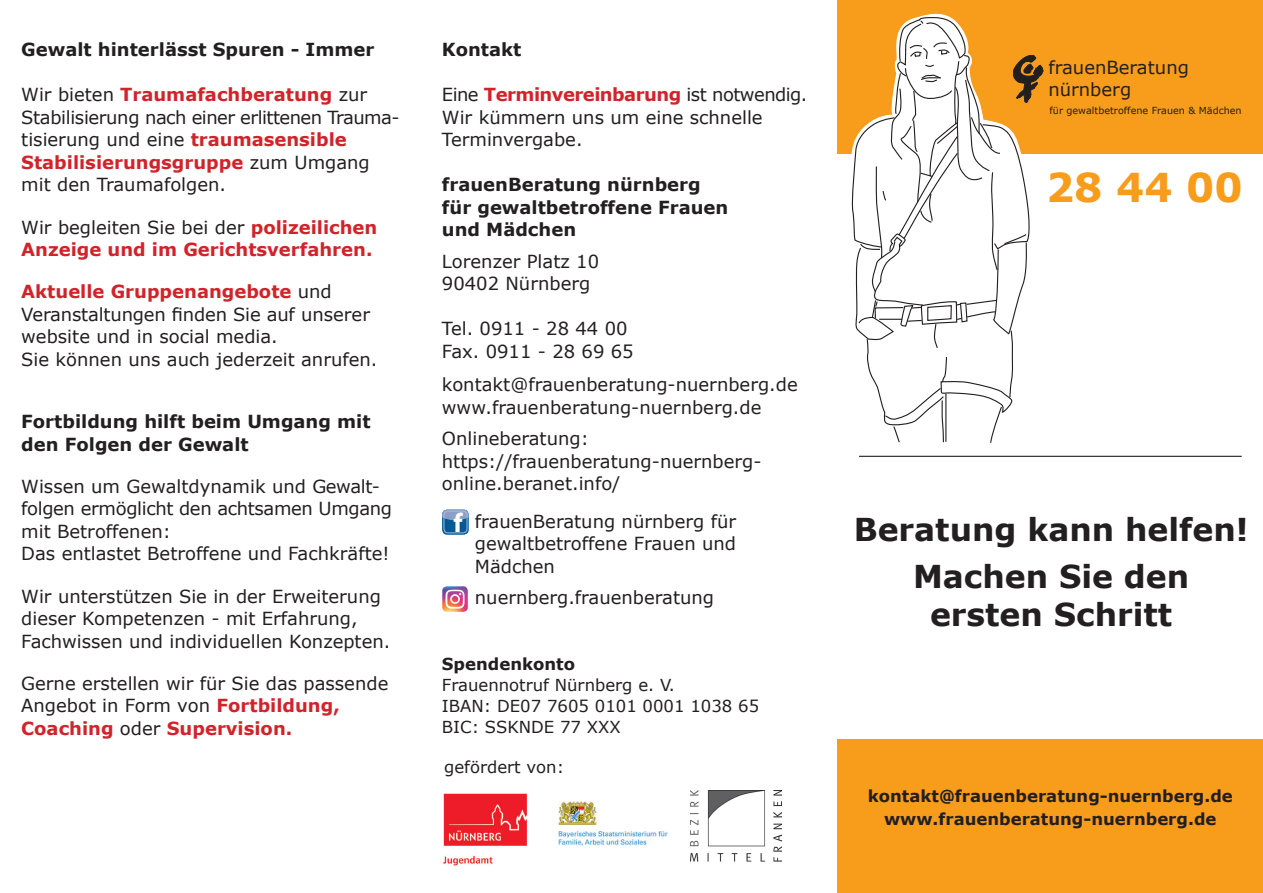
<style>
.page{position:relative;width:1263px;height:893px;background:#fff}
.page>*{position:absolute;margin:0;border:0;box-sizing:border-box;transform-origin:0 0}
.t1{font:700 39.75px "Verdana";color:#f89c1c}
.t2{font:700 31.5px/46.8px "Verdana";color:#231f20;text-align:center}
.t3{font:700 27px "Myriad Pro";color:#fff}
.t4{font:18px/22.5px "Verdana";color:#231f20}
.t5{font:18px/22.5px "Verdana";letter-spacing:-.02em;color:#231f20}
.t6{font:700 18px/22.5px "Verdana";color:#231f20}
.t7{font:700 18px/22.5px "Verdana";color:#d1232a}
.t8{font:16.5px/21px "Verdana";color:#231f20}
.t9{font:700 16.5px/22.5px "Verdana";color:#231f20;text-align:center}
.t10{font:9.6px "Verdana";color:#231f20}
.s1{font-weight:700;color:#d1232a}
.s2{font-weight:400;color:#231f20}
</style>
<div class="page">
<div style="left:838px;top:0;width:425px;height:153px;background:#f89c1c"></div>
<div style="left:838px;top:740px;width:425px;height:153px;background:#f89c1c"></div>
<img style="left:443px;top:793px;width:85px;height:73px">
<img style="left:559px;top:802px;width:108px;height:43px">
<img style="left:691px;top:790px;width:90px;height:72px">
<div style="left:443px;top:510px;width:25px;height:24px;background:#015a96;border-radius:4px"></div>
<div style="left:442px;top:510px;width:27px;height:25px;border:1px solid #015a96;border-radius:4px"></div>
<svg style="left:442px;top:509px;width:27px;height:12px"></svg>
<div style="left:444px;top:511px;width:23px;height:22px;border:1px solid #afbad5;border-radius:4px"></div>
<img style="left:442px;top:586px;width:26px;height:26px">
<hr style="left:859px;top:456px;width:383px;height:1px;background:#231f20">
<svg style="left:851px;top:15px;width:192px;height:428px"></svg>
<p class="t6" style="left:21px;top:38px;width:355px">Gewalt hinterlässt Spuren - Immer</p>
<p class="t5" style="left:21px;top:83px;width:380px">Wir bieten <span class="s1">Traumafachberatung</span> zur Stabilisierung nach einer erlittenen Trauma&shy;tisierung und eine <span class="s1">traumasensible Stabilisierungsgruppe</span> zum Umgang mit den Traumafolgen.</p>
<p class="t7" style="left:21px;top:215px;width:358px"><span class="s2">Wir begleiten Sie bei der</span> polizeilichen<br>Anzeige und im Gerichtsverfahren.</p>
<p class="t4" style="left:21px;top:280px;width:358px"><span class="s1">Aktuelle Gruppenangebote</span> und Veranstaltungen finden Sie auf unserer website und in social media.<br>Sie können uns auch jederzeit anrufen.</p>
<p class="t6" style="left:21px;top:410px;width:351px">Fortbildung hilft beim Umgang mit den Folgen der Gewalt</p>
<p class="t4" style="left:21px;top:474px;width:372px">Wissen um Gewaltdynamik und Gewalt&shy;folgen ermöglicht den achtsamen Umgang mit Betroffenen:<br>Das entlastet Betroffene und Fachkräfte!</p>
<p class="t4" style="left:21px;top:584px;width:371px">Wir unterstützen Sie in der Erweiterung dieser Kompetenzen - mit Erfahrung,<br>Fachwissen und individuellen Konzepten.</p>
<p class="t4" style="left:21px;top:671px;width:369px">Gerne erstellen wir für Sie das passende<br>Angebot in Form von <span class="s1">Fortbildung,<br>Coaching</span> oder <span class="s1">Supervision.</span></p>
<p class="t6" style="left:442px;top:38px;width:81px">Kontakt</p>
<p class="t4" style="left:442px;top:83px;width:367px">Eine <span class="s1">Terminvereinbarung</span> ist notwendig.<br>Wir kümmern uns um eine schnelle<br>Terminvergabe.</p>
<p class="t6" style="left:442px;top:173px;width:288px">frauenBeratung nürnberg für gewaltbetroffene Frauen und Mädchen</p>
<p class="t4" style="left:442px;top:249px;width:159px">Lorenzer Platz 10<br>90402 Nürnberg</p>
<p class="t4" style="left:442px;top:317px;width:193px">Tel. 0911 - 28 44 00<br>Fax. 0911 - 28 69 65</p>
<p class="t4" style="left:442px;top:373px;width:357px">kontakt@frauenberatung-nuernberg.de www.frauenberatung-nuernberg.de</p>
<p class="t4" style="left:442px;top:427px;width:321px">Onlineberatung: https://frauenberatung-nuernberg&shy;online.beranet.info/</p>
<p class="t4" style="left:475px;top:509px;width:263px;text-align:justify">frauenBeratung nürnberg für gewaltbetroffene Frauen und Mädchen</p>
<p class="t4" style="left:475px;top:586px;width:241px">nuernberg.frauenberatung</p>
<h3 class="t3" style="left:454px;top:505px;width:11px">f</h3>
<p class="t9" style="left:442px;top:652px;width:135px">Spendenkonto</p>
<p class="t8" style="left:442px;top:674px;width:319px">Frauennotruf Nürnberg e. V.<br>IBAN: DE07 7605 0101 0001 1038 65<br>BIC: SSKNDE 77 XXX</p>
<p class="t8" style="left:444px;top:756px;width:121px">gefördert von:</p>
<p class="t4" style="left:1048px;top:56px;width:142px;line-height:21.6px">frauenBeratung nürnberg</p>
<p class="t10" style="left:1049px;top:104px;width:194px">für gewaltbetroffene Frauen &amp; Mädchen</p>
<h1 class="t1" style="left:1046px;top:162px;width:198px">28 44 00</h1>
<h2 class="t2" style="left:854px;top:505px;width:396px">Beratung kann helfen!<br>Machen Sie den</h2>
<h2 class="t2" style="left:930px;top:590px;width:244px">ersten Schritt</h2>
<p class="t9" style="left:868px;top:784px;width:367px">kontakt@frauenberatung-nuernberg.de www.frauenberatung-nuernberg.de</p>
</div>
